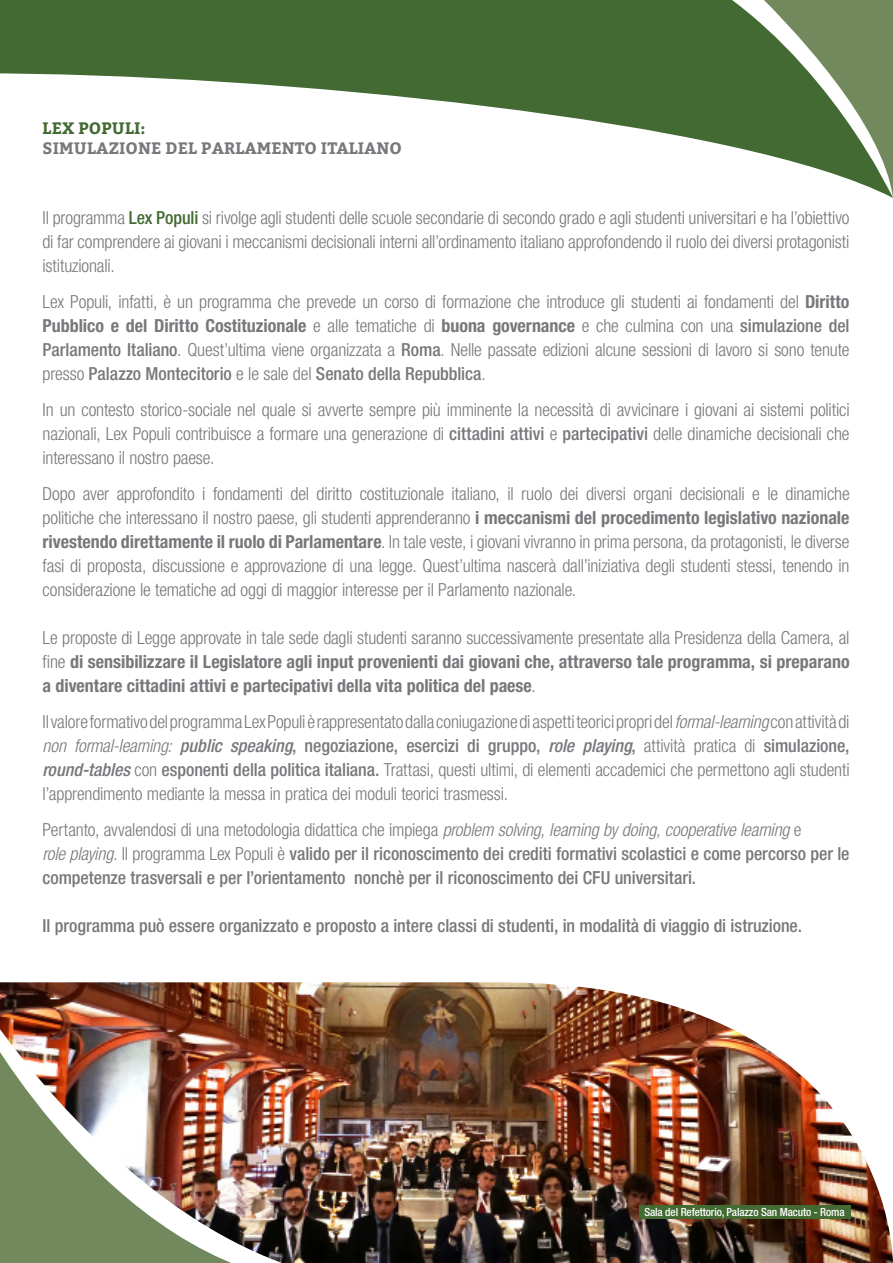
<style>
.page{position:relative;width:893px;height:1263px;background:#fff}
.page>*{position:absolute;margin:0;border:0;box-sizing:border-box;transform-origin:0 0}
.t1{font:700 21px "Bitter";color:#fff}
.t2{font:300 condensed 18px/24px "Helvetica Neue LT Std";letter-spacing:-.01em;color:#76787b;text-align:justify}
.t3{font:500 condensed 18px/24px "Helvetica Neue LT Std";letter-spacing:-.005em;color:#76787b}
.t4{font:700 condensed 18px/24px "Helvetica Neue LT Std";color:#76787b;text-align:justify}
.t5{font:700 16.5px "Bitter";letter-spacing:.01em;color:#76787b}
.t6{font:700 16.5px "Bitter";letter-spacing:.01em;color:#426a32}
.t7{font:500 condensed 11.25px "Helvetica Neue LT Std";letter-spacing:-.01em;color:#fff}
.s1{font-weight:500;color:#426a32}
.s2{font-weight:700}
.s3{font-weight:500}
.s4{font-weight:300}
.s5{font-style:italic}
.s6{font-weight:500;font-style:italic}
.s7{font-weight:300;font-style:italic}
</style>
<div class="page">
<svg style="left:0;top:0;width:893px;height:198px"></svg>
<img style="left:0;top:982px;width:893px;height:281px">
<div style="left:639px;top:1205px;width:211px;height:14px;background:#426a32"></div>
<p class="t6" style="left:43px;top:116px;width:104px">LEX POPULI:</p>
<p class="t5" style="left:43px;top:135px;width:361px">SIMULAZIONE DEL PARLAMENTO ITALIANO</p>
<p class="t2" style="left:43px;top:206px;width:808px">Il programma <span class="s1">Lex Populi</span> si rivolge agli studenti delle scuole secondarie di secondo grado e agli studenti universitari e ha l’obiettivo di far comprendere ai giovani i meccanismi decisionali interni all’ordinamento italiano approfondendo il ruolo dei diversi protagonisti istituzionali.</p>
<p class="t2" style="left:43px;top:290px;width:808px">Lex Populi, infatti, è un programma che prevede un corso di formazione che introduce gli studenti ai fondamenti del <span class="s2">Diritto Pubblico e del Diritto Costituzionale</span> e alle tematiche di <span class="s2">buona governance</span> e che culmina con una <span class="s3">simulazione del Parlamento Italiano</span>. Quest’ultima viene organizzata a <span class="s3">Roma</span>. Nelle passate edizioni alcune sessioni di lavoro si sono tenute presso <span class="s3">Palazzo Montecitorio</span> e le sale del <span class="s3">Senato della Repubblica</span>.</p>
<p class="t2" style="left:43px;top:398px;width:809px">In un contesto storico-sociale nel quale si avverte sempre più imminente la necessità di avvicinare i giovani ai sistemi politici nazionali, Lex Populi contribuisce a formare una generazione di <span class="s3">cittadini attivi</span> e <span class="s3">partecipativi</span> delle dinamiche decisionali che interessano il nostro paese.</p>
<p class="t2" style="left:43px;top:482px;width:809px">Dopo aver approfondito i fondamenti del diritto costituzionale italiano, il ruolo dei diversi organi decisionali e le dinamiche politiche che interessano il nostro paese, gli studenti apprenderanno <span class="s2">i meccanismi del procedimento legislativo nazionale rivestendo direttamente il ruolo di Parlamentare</span>. In tale veste, i giovani vivranno in prima persona, da protagonisti, le diverse fasi di proposta, discussione e approvazione di una legge. Quest’ultima nascerà dall’iniziativa degli studenti stessi, tenendo in considerazione le tematiche ad oggi di maggior interesse per il Parlamento nazionale.</p>
<p class="t4" style="left:43px;top:625px;width:809px"><span class="s4">Le proposte di Legge approvate in tale sede dagli studenti saranno successivamente presentate alla Presidenza della Camera, al fine</span> di sensibilizzare il Legislatore agli input provenienti dai giovani che, attraverso tale programma, si preparano a diventare cittadini attivi e partecipativi della vita politica del paese<span class="s4">.</span></p>
<p class="t2" style="left:43px;top:710px;width:809px">Il valore formativo del programma Lex Populi è rappresentato dalla coniugazione di aspetti teorici propri del <span class="s5">formal-learning</span> con attività di <span class="s5">non formal-learning:</span> <span class="s6">public speaking</span><span class="s3">, negoziazione, esercizi di gruppo,</span> <span class="s6">role playing</span><span class="s3">,</span> attività pratica di <span class="s3">simulazione, </span><span class="s6">round-tables</span> con <span class="s3">esponenti della politica italiana.</span> Trattasi, questi ultimi, di elementi accademici che permettono agli studenti l’apprendimento mediante la messa in pratica dei moduli teorici trasmessi.</p>
<p class="t2" style="left:43px;top:818px;width:761px">Pertanto, avvalendosi di una metodologia didattica che impiega <span class="s5">problem solving, learning by doing, cooperative learning</span> e</p>
<p class="t3" style="left:43px;top:841px;width:808px"><span class="s7">role playing.</span> <span class="s4">Il programma Lex Populi è</span> valido per il riconoscimento dei crediti formativi scolastici e come percorso per le competenze trasversali e per l’orientamento nonchè per il riconoscimento dei CFU universitari.</p>
<p class="t3" style="left:43px;top:913px;width:761px">Il programma può essere organizzato e proposto a intere classi di studenti, in modalità di viaggio di istruzione.</p>
<p class="t1" style="left:838px;top:1195px;width:14px">2</p>
<p class="t7" style="left:644px;top:1205px;width:202px">Sala del Refettorio, Palazzo San Macuto - Roma</p>
</div>
